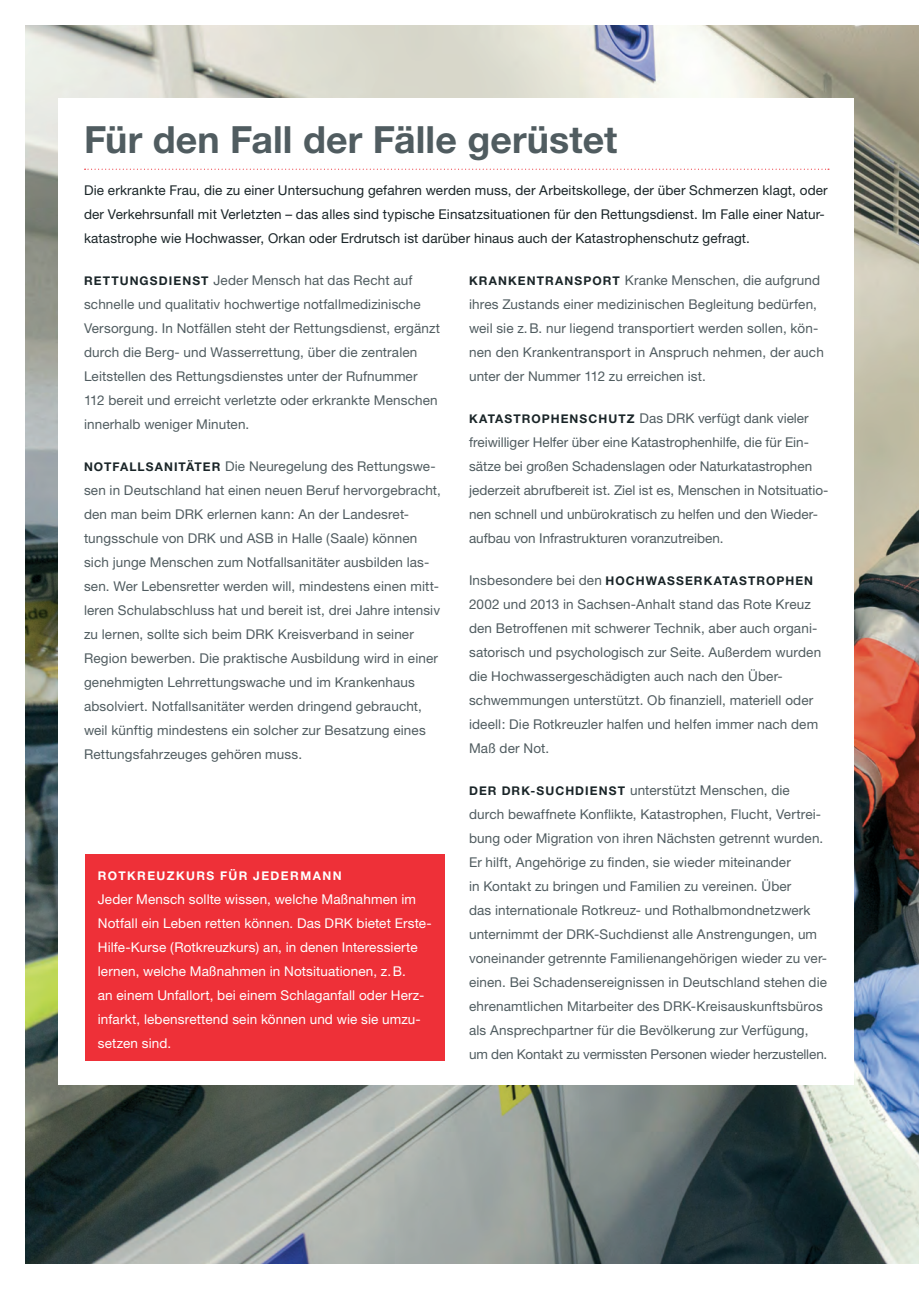
<style>
.page{position:relative;width:919px;height:1289px;background:#fff}
.page>*{position:absolute;margin:0;border:0;box-sizing:border-box;transform-origin:0 0}
.t1{font:700 37.5px "Helvetica Neue";letter-spacing:.005em;color:#505c60}
.t2{font:13.5px/24px "Helvetica Neue";letter-spacing:.01em;color:#505c60}
.t3{font:13.5px/24px "Helvetica Neue";letter-spacing:.01em;color:#1a2528}
.t4{font:13.5px/24px "Helvetica Neue";letter-spacing:.01em;color:#fff}
.t5{font:700 12px "Helvetica Neue";letter-spacing:.09em;color:#1a2528}
.t6{font:700 12px "Helvetica Neue";letter-spacing:.12em;color:#fff}
.s1{font-weight:700;font-size:12px;color:#1a2528}
.s2{font-weight:400;font-size:13.5px;color:#505c60}
</style>
<div class="page">
<img style="left:26px;top:26px;width:892px;height:1237px">
<div style="left:58px;top:98px;width:796px;height:986px;background:#fff"></div>
<svg style="left:85px;top:169px;width:744px;height:1px"></svg>
<div style="left:85px;top:853px;width:359px;height:207px;background:#ee3038"></div>
<h1 class="t1" style="left:84px;top:116px;width:535px">Für den Fall der Fälle gerüstet</h1>
<p class="t3" style="left:84px;top:178px;width:745px">Die erkrankte Frau, die zu einer Untersuchung gefahren werden muss, der Arbeitskollege, der über Schmerzen klagt, oder der Verkehrsunfall mit Verletzten – das alles sind typische Einsatzsituationen für den Rettungsdienst. Im Falle einer Natur&shy;katastrophe wie Hochwasser, Orkan oder Erdrutsch ist darüber hinaus auch der Katastrophenschutz gefragt.</p>
<p class="t2" style="left:469px;top:268px;width:356px"><span class="s1">KRANKENTRANSPORT</span> Kranke Menschen, die aufgrund ihres Zustands einer medizinischen Begleitung bedürfen, weil sie z.B. nur liegend transportiert werden sollen, kön&shy;nen den Krankentransport in Anspruch nehmen, der auch unter der Nummer 112 zu erreichen ist.</p>
<p class="t2" style="left:469px;top:406px;width:361px"><span class="s1">KATASTROPHENSCHUTZ</span> Das DRK verfügt dank vieler freiwilliger Helfer über eine Katastrophenhilfe, die für Ein&shy;sätze bei großen Schadenslagen oder Naturkatastrophen jederzeit abrufbereit ist. Ziel ist es, Menschen in Notsituatio&shy;nen schnell und unbürokratisch zu helfen und den Wieder&shy;aufbau von Infrastrukturen voranzutreiben.</p>
<p class="t5" style="left:469px;top:573px;width:345px"><span class="s2">Insbesondere bei den</span> HOCHWASSERKATASTROPHEN</p>
<p class="t2" style="left:469px;top:592px;width:353px">2002 und 2013 in Sachsen-Anhalt stand das Rote Kreuz den Betroffenen mit schwerer Technik, aber auch organi&shy;satorisch und psychologisch zur Seite. Außerdem wurden die Hochwassergeschädigten auch nach den Über&shy;schwemmungen unterstützt. Ob finanziell, materiell oder ideell: Die Rotkreuzler halfen und helfen immer nach dem Maß der Not.</p>
<p class="t2" style="left:469px;top:778px;width:360px"><span class="s1">DER DRK-SUCHDIENST</span> unterstützt Menschen, die durch bewaffnete Konflikte, Katastrophen, Flucht, Vertrei&shy;bung oder Migration von ihren Nächsten getrennt wurden.<br>Er hilft, Angehörige zu finden, sie wieder miteinander<br>in Kontakt zu bringen und Familien zu vereinen. Über<br>das internationale Rotkreuz- und Rothalbmondnetzwerk unternimmt der DRK-Suchdienst alle Anstrengungen, um voneinander getrennte Familienangehörigen wieder zu ver&shy;einen. Bei Schadensereignissen in Deutschland stehen die ehrenamtlichen Mitarbeiter des DRK-Kreisauskunftsbüros als Ansprechpartner für die Bevölkerung zur Verfügung, um den Kontakt zu vermissten Personen wieder herzustellen.</p>
<p class="t2" style="left:84px;top:268px;width:357px"><span class="s1">RETTUNGSDIENST</span> Jeder Mensch hat das Recht auf schnelle und qualitativ hochwertige notfallmedizinische Versorgung. In Notfällen steht der Rettungsdienst, ergänzt durch die Berg- und Wasserrettung, über die zentralen Leitstellen des Rettungsdienstes unter der Rufnummer 112 bereit und erreicht verletzte oder erkrankte Menschen innerhalb weniger Minuten.</p>
<p class="t2" style="left:84px;top:454px;width:358px"><span class="s1">NOTFALLSANITÄTER</span> Die Neuregelung des Rettungswe&shy;sen in Deutschland hat einen neuen Beruf hervorgebracht, den man beim DRK erlernen kann: An der Landesret&shy;tungsschule von DRK und ASB in Halle (Saale) können sich junge Menschen zum Notfallsanitäter ausbilden las&shy;sen. Wer Lebensretter werden will, mindestens einen mitt&shy;leren Schulabschluss hat und bereit ist, drei Jahre intensiv zu lernen, sollte sich beim DRK Kreisverband in seiner Region bewerben. Die praktische Ausbildung wird in einer genehmigten Lehrrettungswache und im Krankenhaus absolviert. Notfallsanitäter werden dringend gebraucht, weil künftig mindestens ein solcher zur Besatzung eines Rettungsfahrzeuges gehören muss.</p>
<p class="t6" style="left:98px;top:868px;width:245px">ROTKREUZKURS FÜR JEDERMANN</p>
<p class="t4" style="left:98px;top:886px;width:335px">Jeder Mensch sollte wissen, welche Maßnahmen im Notfall ein Leben retten können. Das DRK bietet Erste-Hilfe-Kurse (Rotkreuzkurs) an, in denen Interessierte lernen, welche Maßnahmen in Notsituationen, z.B.<br>an einem Unfallort, bei einem Schlaganfall oder Herz&shy;infarkt, lebensrettend sein können und wie sie umzu&shy;setzen sind.</p>
</div>
